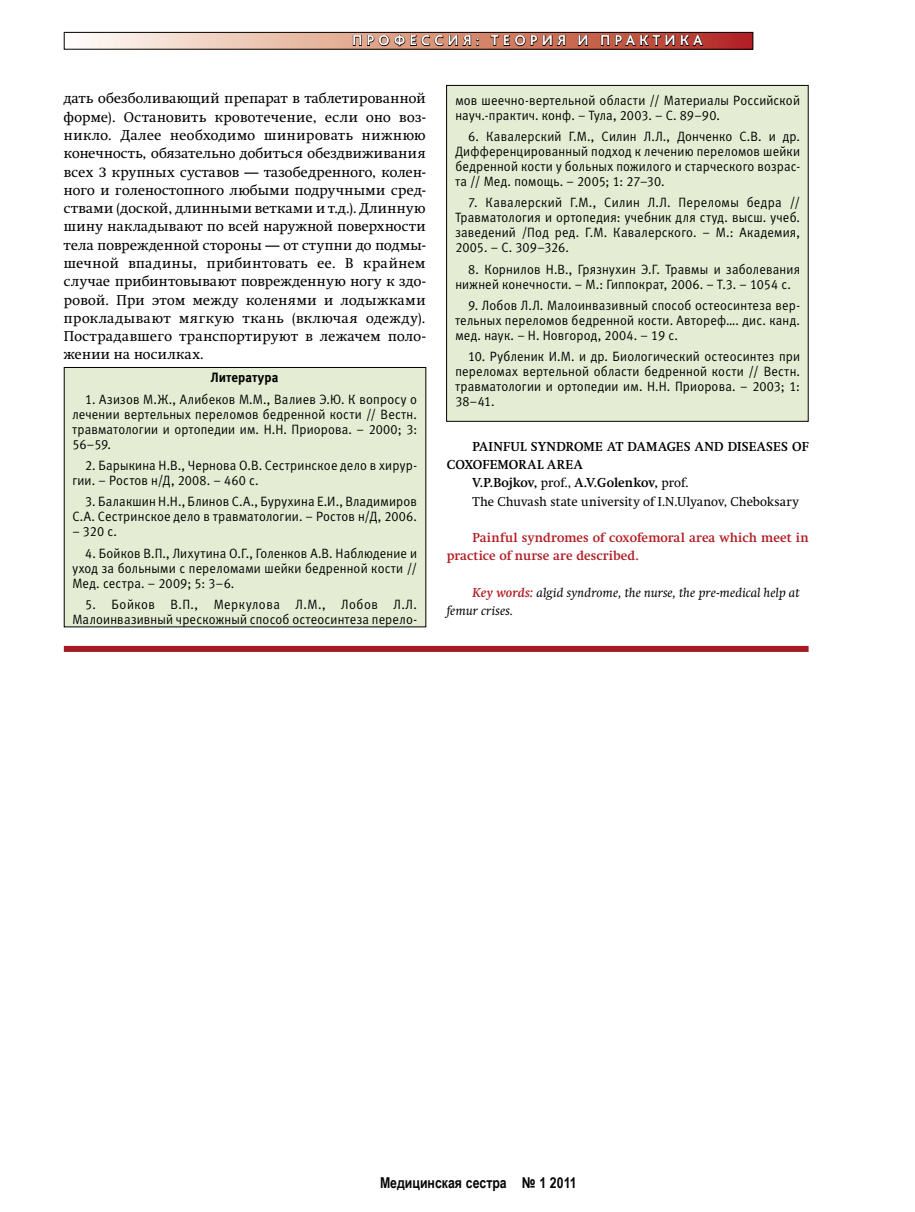
<style>
.page{position:relative;width:915px;height:1212px;background:#fff}
.page>*{position:absolute;margin:0;border:0;box-sizing:border-box;transform-origin:0 0}
.t1{font:700 15px "Bliss Pro";letter-spacing:.265em;color:#fff}
.t2{font:700 15px "Arial Narrow";color:#050505}
.t3{font:14.1px/18.3px "Swift C";letter-spacing:.03em;color:#000;text-align:justify}
.t4{font:13.5px/15px "Meta C";letter-spacing:.015em;color:#000;text-align:justify;scale:.94 1}
.t5{font:700 13.5px "Meta C";letter-spacing:.005em;color:#000;scale:.96 1}
.t6{font:700 12.75px/18.3px "Swift C";letter-spacing:.005em;color:#b21e26}
.t7{font:italic 12.75px/18.3px "Swift C";letter-spacing:.015em;color:#000}
.t8{font:700 12.75px "Swift C";letter-spacing:.015em;color:#000}
.t9{font:12.75px "Swift C";letter-spacing:.01em;color:#000}
.t10{font:700 12.75px "Swift C";letter-spacing:-.005em;color:#000}
.s1{font-weight:400}
.s2{font-weight:700;color:#b21e26}
</style>
<div class="page">
<div style="left:446px;top:85px;width:361px;height:336px;background:#e4edd3"></div>
<div style="left:446px;top:85px;width:362px;height:337px;border:1px solid #000"></div>
<svg style="left:86px;top:34px;width:665px;height:14px;background:#e1a898"></svg>
<div style="left:64px;top:32px;width:689px;height:18px;border:1px solid #000"></div>
<svg style="left:352px;top:35px;width:127px;height:11px"></svg>
<svg style="left:490px;top:35px;width:75px;height:11px"></svg>
<svg style="left:577px;top:35px;width:11px;height:11px"></svg>
<svg style="left:600px;top:32px;width:103px;height:14px"></svg>
<div style="left:64px;top:367px;width:361px;height:260px;background:#e4edd3"></div>
<div style="left:64px;top:646px;width:744px;height:6px;background:#a31a22"></div>
<p class="t1" style="left:352px;top:31px;width:352px">Профессия: теория и п рактика</p>
<p class="t3" style="left:64px;top:89px;width:363px">дать обезболивающий препарат в таблетированной форме). Остановить кровотечение, если оно воз&shy;никло. Далее необходимо шинировать нижнюю конечность, обязательно добиться обездвиживания всех 3 крупных суставов — тазобедренного, колен&shy;ного и голеностопного любыми подручными сред&shy;ствами (доской, длинными ветками и т.д.). Длинную шину накладывают по всей наружной поверхности тела поврежденной стороны — от ступни до подмы&shy;шечной впадины, прибинтовать ее. В крайнем случае прибинтовывают поврежденную ногу к здо&shy;ровой. При этом между коленями и лодыжками прокладывают мягкую ткань (включая одежду).<br>Пострадавшего транспортируют в лежачем поло&shy;жении на носилках.</p>
<p class="t5" style="left:211px;top:370px;width:72px">Литература</p>
<p class="t4" style="left:72px;top:391px;width:368px;text-indent:13px">1. Азизов М.Ж., Алибеков М.М., Валиев Э.Ю. К вопросу о лечении вертельных переломов бедренной кости // Вестн. травматологии и ортопедии им. Н.Н. Приорова. – 2000; 3:<br>56–59.</p>
<p class="t4" style="left:72px;top:458px;width:368px;text-indent:13px">2. Барыкина Н.В., Чернова О.В. Сестринское дело в хирур&shy;гии. – Ростов н/Д, 2008. – 460 с.</p>
<p class="t4" style="left:72px;top:494px;width:368px;text-align:right">3. Балакшин Н.Н., Блинов С.А., Бурухина Е.И., Владимиров<br>С.А. Сестринское дело в травматологии. – Ростов н/Д, 2006.</p>
<p class="t4" style="left:72px;top:524px;width:49px">– 320 с.</p>
<p class="t4" style="left:72px;top:545px;width:368px;text-indent:13px">4. Бойков В.П., Лихутина О.Г., Голенков А.В. Наблюдение и уход за больными с переломами шейки бедренной кости // Мед. сестра. – 2009; 5: 3–6.</p>
<p class="t4" style="left:72px;top:597px;width:368px;text-align:right">5. Бойков В.П., Меркулова Л.М., Лобов Л.Л.<br>Малоинвазивный чрескожный способ остеосинтеза перело-</p>
<p class="t4" style="left:455px;top:92px;width:368px">мов шеечно-вертельной области // Материалы Российской науч.-практич. конф. – Тула, 2003. – С. 89–90.</p>
<p class="t4" style="left:455px;top:129px;width:368px;text-indent:13px">6. Кавалерский Г.М., Силин Л.Л., Донченко С.В. и др.<br>Дифференцированный подход к лечению переломов шейки бедренной кости у больных пожилого и старческого возрас&shy;та // Мед. помощь. – 2005; 1: 27–30.</p>
<p class="t4" style="left:455px;top:195px;width:368px;text-indent:13px">7. Кавалерский Г.М., Силин Л.Л. Переломы бедра // Травматология и ортопедия: учебник для студ. высш. учеб. заведений /Под ред. Г.М. Кавалерского. – М.: Академия, 2005. – С. 309–326.</p>
<p class="t4" style="left:455px;top:261px;width:368px;text-indent:13px">8. Корнилов Н.В., Грязнухин Э.Г. Травмы и заболевания нижней конечности. – М.: Гиппократ, 2006. – Т.3. – 1054 с.</p>
<p class="t4" style="left:455px;top:298px;width:368px;text-indent:13px">9. Лобов Л.Л. Малоинвазивный способ остеосинтеза вер&shy;тельных переломов бедренной кости. Автореф…. дис. канд. мед. наук. – Н. Новгород, 2004. – 19 с.</p>
<p class="t4" style="left:455px;top:349px;width:368px;text-indent:13px">10. Рубленик И.М. и др. Биологический остеосинтез при переломах вертельной области бедренной кости // Вестн. травматологии и ортопедии им. Н.Н. Приорова. – 2003; 1:<br>38–41.</p>
<p class="t8" style="left:472px;top:439px;width:337px">PAINFUL SYNDROME AT DAMAGES AND DISEASES OF</p>
<p class="t8" style="left:446px;top:457px;width:137px">COXOFEMORAL AREA</p>
<p class="t10" style="left:472px;top:475px;width:218px">V.P.Bojkov, <span class="s1">prof.,</span> A.V.Golenkov, <span class="s1">prof.</span></p>
<p class="t9" style="left:472px;top:494px;width:328px">The Chuvash state university of I.N.Ulyanov, Cheboksary</p>
<p class="t6" style="left:446px;top:529px;width:363px;text-indent:26px">Painful syndromes of coxofemoral area which meet in practice of nurse are described.</p>
<p class="t7" style="left:446px;top:583px;width:354px;text-indent:26px"><span class="s2">Key words:</span> algid syndrome, the nurse, the pre-medical help at femur crises.</p>
<p class="t2" style="left:380px;top:1171px;width:198px">Медицинская сестра № 1 2011</p>
</div>
